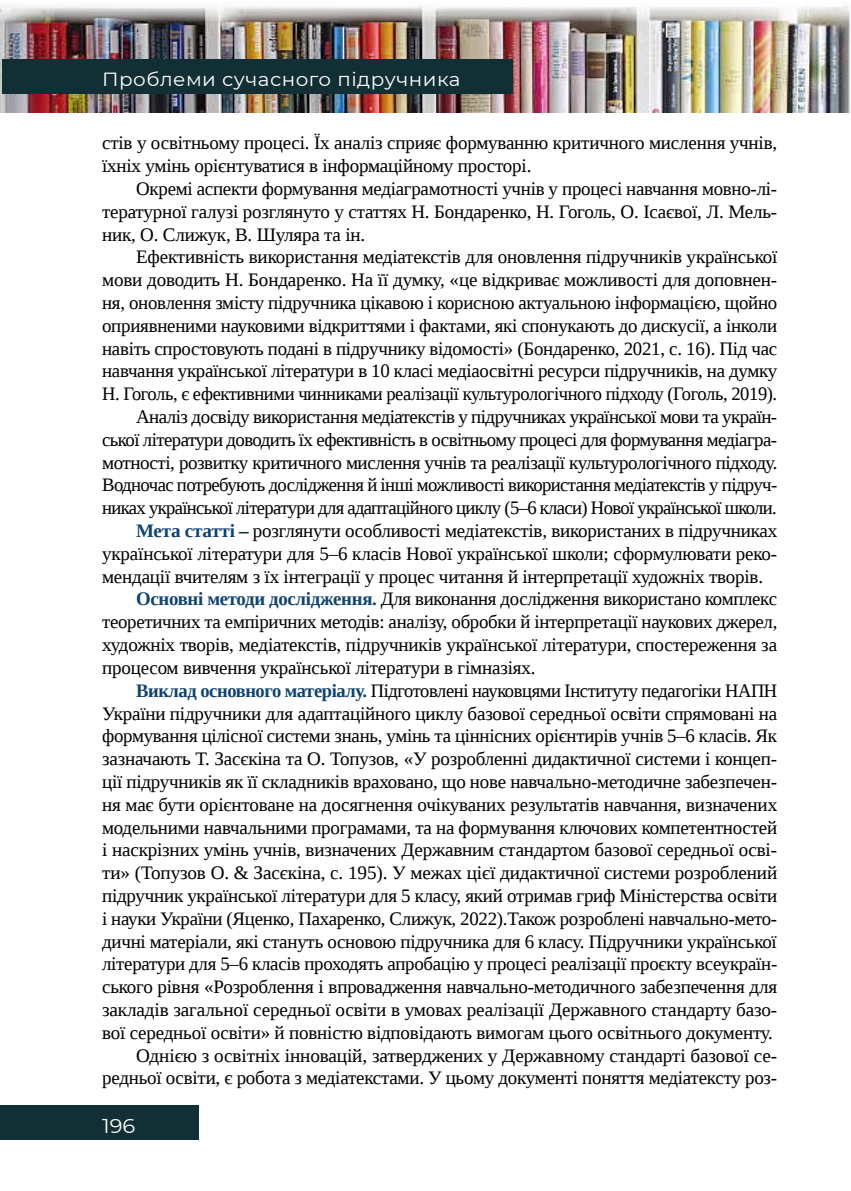
<style>
.page{position:relative;width:851px;height:1191px;background:#fff}
.page>*{position:absolute;margin:0;border:0;box-sizing:border-box;transform-origin:0 0}
.t1{font:20px "Montserrat";color:#fff;scale:1.05 1}
.t2{font:19px/22.8px "Liberation Serif";letter-spacing:-.01em;color:#000}
.t3{font:19px "Liberation Serif";letter-spacing:-.03em;color:#000}
.t4{font:19px "Liberation Serif";letter-spacing:-.035em;color:#000}
.t5{font:19px "Montserrat";letter-spacing:.025em;color:#fff;scale:1.05 1}
.s1{font-weight:700;color:#0f4372}
.s2{font-weight:700;color:#122f35}
</style>
<div class="page">
<img style="left:0;top:4px;width:850px;height:109px">
<div style="left:2px;top:60px;width:510px;height:34px;background:#122f35"></div>
<div style="left:0;top:1106px;width:198px;height:34px;background:#122f35"></div>
<p class="t5" style="left:102px;top:66px;width:343px">Проблеми сучасного підручника</p>
<p class="t2" style="left:102px;top:131px;width:676px">стів у освітньому процесі. Їх аналіз сприяє формуванню критичного мислення учнів, їхніх умінь орієнтуватися в інформаційному просторі.</p>
<p class="t2" style="left:102px;top:177px;width:676px;text-align:justify;text-indent:34px">Окремі аспекти формування медіаграмотності учнів у процесі навчання мовно-лі&shy;тературної галузі розглянуто у статтях Н. Бондаренко, Н. Гоголь, О. Ісаєвої, Л. Мель&shy;ник, О. Слижук, В. Шуляра та ін.</p>
<p class="t2" style="left:136px;top:245px;width:642px">Ефективність використання медіатекстів для оновлення підручників української</p>
<p class="t2" style="left:102px;top:268px;width:676px">мови доводить Н. Бондаренко. На її думку, «це відкриває можливості для доповнен-</p>
<p class="t2" style="left:102px;top:291px;width:676px">ня, оновлення змісту підручника цікавою і корисною актуальною інформацією, щойно</p>
<p class="t2" style="left:102px;top:314px;width:676px">оприявненими науковими відкриттями і фактами, які спонукають до дискусії, а інколи</p>
<p class="t2" style="left:102px;top:337px;width:676px">навіть спростовують подані в підручнику відомості» (Бондаренко, 2021, с. 16). Під час</p>
<p class="t2" style="left:102px;top:359px;width:676px">навчання української літератури в 10 класі медіаосвітні ресурси підручників, на думку</p>
<p class="t2" style="left:102px;top:382px;width:676px">Н. Гоголь, є ефективними чинниками реалізації культурологічного підходу (Гоголь, 2019).</p>
<p class="t2" style="left:136px;top:405px;width:642px">Аналіз досвіду використання медіатекстів у підручниках української мови та україн-</p>
<p class="t3" style="left:102px;top:427px;width:676px">ської літератури доводить їх ефективність в освітньому процесі для формування медіагра-</p>
<p class="t2" style="left:102px;top:451px;width:676px">мотності, розвитку критичного мислення учнів та реалізації культурологічного підходу.</p>
<p class="t3" style="left:102px;top:473px;width:676px">Водночас потребують дослідження й інші можливості використання медіатекстів у підруч-</p>
<p class="t4" style="left:102px;top:495px;width:676px">никах української літератури для адаптаційного циклу (5–6 класи) Нової української школи.</p>
<p class="t2" style="left:136px;top:519px;width:642px"><span class="s1">Мета статті</span> <span class="s2">–</span> розглянути особливості медіатекстів, використаних в підручниках</p>
<p class="t2" style="left:102px;top:542px;width:676px">української літератури для 5–6 класів Нової української школи; сформулювати реко-</p>
<p class="t2" style="left:102px;top:565px;width:662px">мендації вчителям з їх інтеграції у процес читання й інтерпретації художніх творів.</p>
<p class="t2" style="left:136px;top:587px;width:642px"><span class="s1">Основні методи дослідження.</span> Для виконання дослідження використано комплекс</p>
<p class="t2" style="left:102px;top:610px;width:676px">теоретичних та емпіричних методів: аналізу, обробки й інтерпретації наукових джерел,</p>
<p class="t2" style="left:102px;top:633px;width:676px">художніх творів, медіатекстів, підручників української літератури, спостереження за</p>
<p class="t2" style="left:102px;top:656px;width:435px">процесом вивчення української літератури в гімназіях.</p>
<p class="t2" style="left:136px;top:679px;width:642px"><span class="s1">Виклад основного матеріалу.</span> Підготовлені науковцями Інституту педагогіки НАПН</p>
<p class="t2" style="left:102px;top:701px;width:676px">України підручники для адаптаційного циклу базової середньої освіти спрямовані на</p>
<p class="t2" style="left:102px;top:724px;width:676px">формування цілісної системи знань, умінь та ціннісних орієнтирів учнів 5–6 класів. Як</p>
<p class="t2" style="left:102px;top:747px;width:676px">зазначають Т. Засєкіна та О. Топузов, «У розробленні дидактичної системи і концеп-</p>
<p class="t2" style="left:102px;top:770px;width:676px">ції підручників як її складників враховано, що нове навчально-методичне забезпечен-</p>
<p class="t2" style="left:102px;top:793px;width:676px">ня має бути орієнтоване на досягнення очікуваних результатів навчання, визначених</p>
<p class="t2" style="left:102px;top:815px;width:676px">модельними навчальними програмами, та на формування ключових компетентностей</p>
<p class="t2" style="left:102px;top:838px;width:676px">і наскрізних умінь учнів, визначених Державним стандартом базової середньої осві-</p>
<p class="t2" style="left:102px;top:861px;width:676px">ти» (Топузов О. &amp; Засєкіна, с. 195). У межах цієї дидактичної системи розроблений</p>
<p class="t2" style="left:102px;top:884px;width:676px">підручник української літератури для 5 класу, який отримав гриф Міністерства освіти</p>
<p class="t2" style="left:102px;top:907px;width:676px">і науки України (Яценко, Пахаренко, Слижук, 2022).Також розроблені навчально-мето-</p>
<p class="t2" style="left:102px;top:929px;width:676px">дичні матеріали, які стануть основою підручника для 6 класу. Підручники української</p>
<p class="t2" style="left:102px;top:952px;width:676px">літератури для 5–6 класів проходять апробацію у процесі реалізації проєкту всеукраїн-</p>
<p class="t2" style="left:102px;top:975px;width:676px">ського рівня «Розроблення і впровадження навчально-методичного забезпечення для</p>
<p class="t2" style="left:102px;top:998px;width:676px">закладів загальної середньої освіти в умовах реалізації Державного стандарту базо-</p>
<p class="t2" style="left:102px;top:1021px;width:672px">вої середньої освіти» й повністю відповідають вимогам цього освітнього документу.</p>
<p class="t2" style="left:136px;top:1043px;width:642px">Однією з освітніх інновацій, затверджених у Державному стандарті базової се-</p>
<p class="t2" style="left:102px;top:1066px;width:676px">редньої освіти, є робота з медіатекстами. У цьому документі поняття медіатексту роз-</p>
<p class="t1" style="left:102px;top:1111px;width:33px">196</p>
</div>
